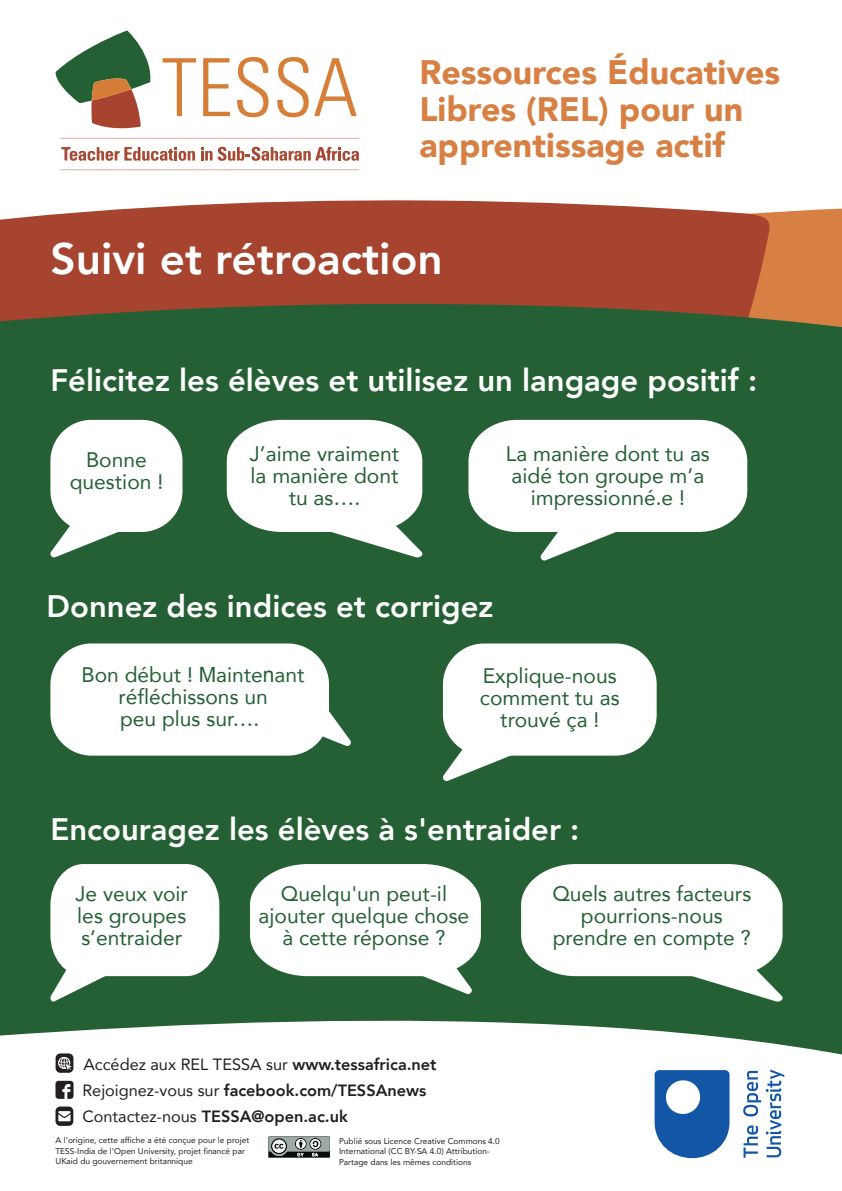
<style>
.page{position:relative;width:842px;height:1191px;background:#fff}
.page>*{position:absolute;margin:0;border:0;box-sizing:border-box;transform-origin:0 0}
.t1{font:800 44px "Avenir";color:#fff}
.t2{font:900 33.9px/36.2px "Avenir";color:#d88043}
.t3{font:800 31px "Avenir";color:#fff}
.t4{font:21px/22px "Avenir";color:#256034;text-align:center}
.t5{font:800 16.3px/26.3px "Avenir";color:#231f20}
.t6{font:8.3px/10.4px "Avenir";color:#231f20}
.s1{font-family:"Arial"}
.s2{font-weight:400}
</style>
<div class="page">
<div style="left:771px;top:208px;width:70px;height:95px;background:#d88043"></div>
<svg style="left:237px;top:57px;width:32px;height:60px"></svg>
<svg style="left:277px;top:57px;width:80px;height:61px"></svg>
<svg style="left:60px;top:138px;width:299px;height:1px"></svg>
<svg style="left:55px;top:30px;width:96px;height:98px"></svg>
<svg style="left:60px;top:169px;width:299px;height:1px"></svg>
<svg style="left:162px;top:58px;width:34px;height:58px"></svg>
<svg style="left:203px;top:58px;width:27px;height:58px"></svg>
<svg style="left:61px;top:147px;width:134px;height:14px"></svg>
<svg style="left:201px;top:147px;width:158px;height:14px"></svg>
<svg style="left:0;top:200px;width:771px;height:103px;background:#ab4f3c"></svg>
<div style="left:0;top:303px;width:841px;height:711px;background:#256034"></div>
<svg style="left:0;top:1014px;width:841px;height:145px"></svg>
<div style="left:50px;top:420px;width:132px;height:112px;background:#fff;border-radius:41px"></div>
<svg style="left:49px;top:521px;width:79px;height:37px"></svg>
<svg style="left:227px;top:420px;width:197px;height:138px"></svg>
<svg style="left:468px;top:420px;width:279px;height:141px"></svg>
<div style="left:50px;top:643px;width:279px;height:112px;background:#fff;border-radius:41px"></div>
<svg style="left:313px;top:710px;width:39px;height:37px"></svg>
<div style="left:443px;top:643px;width:213px;height:112px;background:#fff;border-radius:41px"></div>
<svg style="left:441px;top:745px;width:79px;height:37px"></svg>
<svg style="left:49px;top:864px;width:170px;height:138px"></svg>
<svg style="left:250px;top:864px;width:231px;height:131px"></svg>
<svg style="left:521px;top:864px;width:263px;height:138px"></svg>
<svg style="left:743px;top:1069px;width:41px;height:88px"></svg>
<svg style="left:654px;top:1070px;width:75px;height:88px"></svg>
<svg style="left:268px;top:1136px;width:62px;height:21px"></svg>
<svg style="left:55px;top:1080px;width:19px;height:18px"></svg>
<svg style="left:55px;top:1106px;width:18px;height:19px"></svg>
<svg style="left:58px;top:1111px;width:12px;height:10px"></svg>
<div style="left:56px;top:1053px;width:17px;height:19px;background:#231f20;border-radius:5px"></div>
<svg style="left:58px;top:1056px;width:14px;height:14px"></svg>
<h2 class="t2" style="left:419px;top:54px;width:362px">Ressources Éducatives<br>Libres (REL) pour un apprentissage actif</h2>
<h1 class="t1" style="left:50px;top:224px;width:394px">Suivi et rétroaction</h1>
<h3 class="t3" style="left:50px;top:356px;width:708px">Félicitez les élèves et utilisez un langage positif :</h3>
<p class="t4" style="left:70px;top:448px;width:95px">Bonne question !</p>
<p class="t4" style="left:250px;top:442px;width:151px">J’aime vraiment la manière dont tu as….</p>
<p class="t4" style="left:506px;top:442px;width:205px">La manière dont tu as aidé ton groupe m’a impressionné.e !</p>
<h3 class="t3" style="left:47px;top:582px;width:448px">Donnez des indices et corrigez</h3>
<p class="t4" style="left:81px;top:663px;width:224px">Bon début ! <span class="s1">M</span>ainte<span class="s1">n</span>ant réfléchissons un<br>peu plus sur….</p>
<p class="t4" style="left:480px;top:664px;width:141px">Explique-nous comment tu as trouvé ça !</p>
<h3 class="t3" style="left:50px;top:805px;width:530px">Encouragez les élèves à s'entraider :</h3>
<p class="t4" style="left:75px;top:881px;width:114px;text-align:justify">Je veux voir les groupes s’entraider</p>
<p class="t4" style="left:259px;top:881px;width:212px">Quelqu'un peut-il ajouter quelque chose à cette réponse ?</p>
<p class="t4" style="left:552px;top:881px;width:200px">Quels autres facteurs pourrions-nous prendre en compte ?</p>
<p class="t5" style="left:82px;top:1050px;width:356px"><span class="s2">Accédez aux REL TESSA sur</span> www.tessafrica.net<br><span class="s2">Rejoignez-vous sur</span> facebook.com/TESSAnews<br><span class="s2">Contactez-nous</span> TESSA@open.ac.uk</p>
<p class="t6" style="left:55px;top:1134px;width:195px">A l’origine, cette affiche a été conçue pour le projet<br>TESS-India de l'Open University, projet financé par<br>UKaid du gouvernement britannique</p>
<p class="t6" style="left:339px;top:1135px;width:162px">Publié sous Licence Creative Commons 4.0<br>International (CC BY-SA 4.0) Attribution-<br>Partage dans les mêmes conditions</p>
</div>
